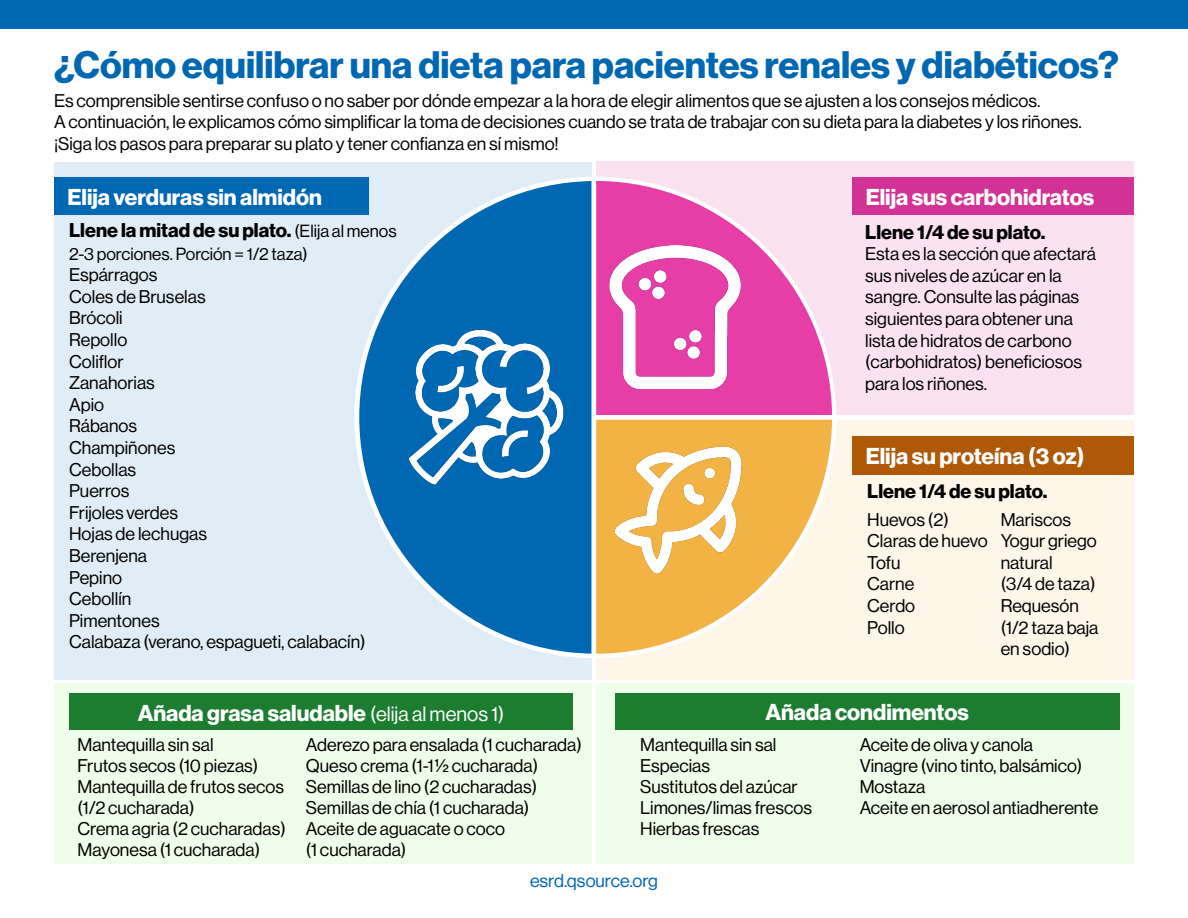
<style>
.page{position:relative;width:1188px;height:918px;background:#fff}
.page>*{position:absolute;margin:0;border:0;box-sizing:border-box;transform-origin:0 0}
.t1{font:37.5px "N Haas Grotesk DS Pro 75 Bd";color:#0067b3}
.t2{font:22.5px "N Haas Grotesk DS Pro 75 Bd";color:#fff}
.t3{font:19.5px "N Haas Grotesk DS Pro 75 Bd";color:#000}
.t4{font:18px/21.6px "N Haas Grotesk DS Pro 55 Rg";color:#000}
.t5{font:18px "N Haas Grotesk DS Pro 55 Rg";color:#0067b3}
.t6{font:17.25px "N Haas Grotesk DS Pro 55 Rg";color:#000}
.s1{font-family:"N Haas Grotesk DS Pro 55 Rg";font-size:17.25px}
.s2{font-family:"N Haas Grotesk DS Pro 55 Rg";font-size:20.25px}
</style>
<div class="page">
<div style="left:54px;top:684px;width:537px;height:180px;background:#effeea"></div>
<div style="left:596px;top:684px;width:538px;height:180px;background:#effeea"></div>
<div style="left:596px;top:420px;width:538px;height:259px;background:#fdf6e9"></div>
<div style="left:596px;top:162px;width:538px;height:253px;background:#fbe2f1"></div>
<div style="left:54px;top:162px;width:537px;height:517px;background:#e1edf6"></div>
<div style="left:54px;top:177px;width:315px;height:38px;background:#0067b3"></div>
<div style="left:852px;top:177px;width:282px;height:38px;background:#d23295"></div>
<div style="left:852px;top:436px;width:282px;height:39px;background:#af5908"></div>
<div style="left:69px;top:693px;width:504px;height:37px;background:#1c7d30"></div>
<div style="left:615px;top:693px;width:504px;height:37px;background:#1c7d30"></div>
<div style="left:0;top:0;width:1188px;height:29px;background:#0067b3"></div>
<svg style="left:596px;top:181px;width:236px;height:234px;fill:#e73da6"></svg>
<svg style="left:359px;top:181px;width:232px;height:473px;fill:#0067b3"></svg>
<svg style="left:596px;top:420px;width:236px;height:234px;fill:#f3b344"></svg>
<img style="left:603px;top:246px;width:143px;height:142px">
<img style="left:612px;top:444px;width:132px;height:131px">
<img style="left:402px;top:325px;width:166px;height:166px">
<h1 class="t1" style="left:54px;top:43px;width:1066px">¿Cómo equilibrar una dieta para pacientes renales y diabéticos?</h1>
<p class="t4" style="left:54px;top:90px;width:1029px">Es comprensible sentirse confuso o no saber por dónde empezar a la hora de elegir alimentos que se ajusten a los consejos médicos.<br>A continuación, le explicamos cómo simplificar la toma de decisiones cuando se trata de trabajar con su dieta para la diabetes y los riñones. ¡Siga los pasos para preparar su plato y tener confianza en sí mismo!</p>
<p class="t2" style="left:68px;top:184px;width:256px">Elija verduras sin almidón</p>
<p class="t3" style="left:69px;top:219px;width:329px">Llene la mitad de su plato. <span class="s1">(Elija al menos</span></p>
<p class="t6" style="left:69px;top:244px;width:240px">2-3 porciones. Porción = 1/2 taza)</p>
<p class="t4" style="left:69px;top:264px;width:298px">Espárragos<br>Coles de Bruselas<br>Brócoli<br>Repollo<br>Coliflor<br>Zanahorias<br>Apio<br>Rábanos<br>Champiñones<br>Cebollas<br>Puerros<br>Frijoles verdes<br>Hojas de lechugas<br>Berenjena<br>Pepino<br>Cebollín<br>Pimentones<br>Calabaza (verano, espagueti, calabacín)</p>
<p class="t2" style="left:866px;top:184px;width:230px">Elija sus carbohidratos</p>
<p class="t3" style="left:865px;top:220px;width:182px">Llene 1/4 de su plato.</p>
<p class="t4" style="left:865px;top:243px;width:232px">Esta es la sección que afectará sus niveles de azúcar en la sangre. Consulte las páginas siguientes para obtener una lista de hidratos de carbono (carbohidratos) beneficiosos para los riñones.</p>
<p class="t2" style="left:866px;top:443px;width:220px">Elija su proteína (3 oz)</p>
<p class="t3" style="left:867px;top:480px;width:182px">Llene 1/4 de su plato.</p>
<p class="t4" style="left:867px;top:509px;width:122px">Huevos (2)<br>Claras de huevo<br>Tofu<br>Carne<br>Cerdo<br>Pollo</p>
<p class="t4" style="left:1001px;top:509px;width:99px">Mariscos<br>Yogur griego natural<br>(3/4 de taza)<br>Requesón (1/2 taza baja en sodio)</p>
<p class="t2" style="left:765px;top:699px;width:205px">Añada condimentos</p>
<p class="t4" style="left:640px;top:734px;width:173px;line-height:21px">Mantequilla sin sal<br>Especias<br>Sustitutos del azúcar<br>Limones/limas frescos<br>Hierbas frescas</p>
<p class="t4" style="left:860px;top:734px;width:240px;line-height:21px">Aceite de oliva y canola<br>Vinagre (vino tinto, balsámico)<br>Mostaza<br>Aceite en aerosol antiadherente</p>
<p class="t5" style="left:530px;top:871px;width:129px">esrd.qsource.org</p>
<p class="t2" style="left:138px;top:700px;width:368px">Añada grasa saludable <span class="s2">(elija al menos 1)</span></p>
<p class="t4" style="left:77px;top:734px;width:210px;line-height:21px">Mantequilla sin sal<br>Frutos secos (10 piezas)<br>Mantequilla de frutos secos (1/2 cucharada)<br>Crema agria (2 cucharadas)<br>Mayonesa (1 cucharada)</p>
<p class="t4" style="left:306px;top:734px;width:277px;line-height:21px">Aderezo para ensalada (1 cucharada)<br>Queso crema (1-1 ½ cucharada)<br>Semillas de lino (2 cucharadas)<br>Semillas de chía (1 cucharada)<br>Aceite de aguacate o coco<br>(1 cucharada)</p>
</div>
